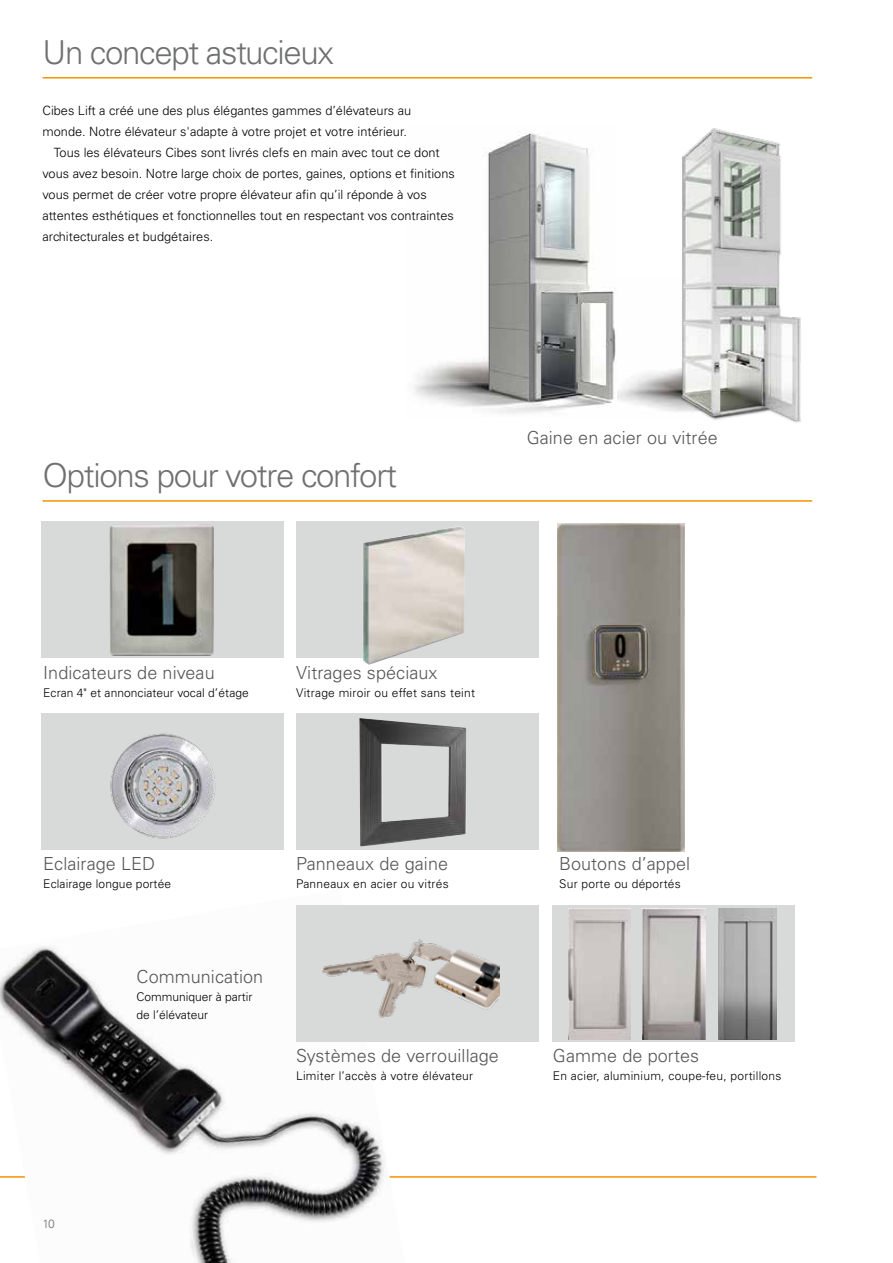
<style>
.page{position:relative;width:893px;height:1263px;background:#fff}
.page>*{position:absolute;margin:0;border:0;box-sizing:border-box;transform-origin:0 0}
.t1{font:300 33px "Univers LT Std";letter-spacing:-.04em;color:#6f7070}
.t2{font:300 18px "Univers LT Std";letter-spacing:.005em;color:#555756}
.t3{font:300 12.75px "Univers LT Std";color:#000}
.t4{font:300 12px "Univers LT Std";letter-spacing:.02em;color:#000}
.t5{font:300 12px/18px "Univers LT Std";color:#000}
.t6{font:300 12px "Univers LT Std";color:#6f7070}
</style>
<div class="page">
<hr style="left:0;top:1176px;width:816px;height:2px;background:#f59300">
<div style="left:552px;top:906px;width:243px;height:136px;background:#d8dada"></div>
<img style="left:569px;top:909px;width:62px;height:131px">
<img style="left:643px;top:908px;width:62px;height:131px">
<img style="left:719px;top:908px;width:58px;height:131px">
<img style="left:558px;top:523px;width:127px;height:328px">
<img style="left:0;top:905px;width:405px;height:358px">
<div style="left:296px;top:522px;width:243px;height:136px;background:#d8dada"></div>
<div style="left:296px;top:714px;width:243px;height:136px;background:#d8dada"></div>
<div style="left:296px;top:906px;width:243px;height:136px;background:#d8dada"></div>
<div style="left:41px;top:714px;width:243px;height:136px;background:#d8dada"></div>
<div style="left:41px;top:522px;width:243px;height:136px;background:#d8dada"></div>
<img style="left:110px;top:733px;width:105px;height:106px">
<img style="left:109px;top:524px;width:105px;height:132px">
<img style="left:363px;top:526px;width:102px;height:139px">
<img style="left:359px;top:718px;width:107px;height:128px">
<img style="left:323px;top:940px;width:177px;height:77px">
<img style="left:639px;top:128px;width:162px;height:295px">
<img style="left:414px;top:133px;width:203px;height:281px">
<svg style="left:382px;top:744px;width:67px;height:78px"></svg>
<hr style="left:43px;top:77px;width:769px;height:2px;background:#f59300">
<hr style="left:43px;top:500px;width:769px;height:2px;background:#f59300">
<h1 class="t1" style="left:43px;top:33px;width:293px">Un concept astucieux</h1>
<p class="t3" style="left:43px;top:103px;width:370px">Cibes Lift a créé une des plus élégantes gammes d’élévateurs au</p>
<p class="t3" style="left:43px;top:124px;width:366px">monde. Notre élévateur s'adapte à votre projet et votre intérieur.</p>
<p class="t3" style="left:54px;top:145px;width:387px">Tous les élévateurs Cibes sont livrés clefs en main avec tout ce dont</p>
<p class="t3" style="left:43px;top:166px;width:414px">vous avez besoin. Notre large choix de portes, gaines, options et finitions</p>
<p class="t3" style="left:43px;top:187px;width:386px">vous permet de créer votre propre élévateur afin qu’il réponde à vos</p>
<p class="t3" style="left:43px;top:208px;width:413px">attentes esthétiques et fonctionnelles tout en respectant vos contraintes</p>
<p class="t3" style="left:43px;top:229px;width:172px">architecturales et budgétaires.</p>
<h1 class="t1" style="left:43px;top:456px;width:356px">Options pour votre confort</h1>
<h2 class="t2" style="left:527px;top:427px;width:193px">Gaine en acier ou vitrée</h2>
<h2 class="t2" style="left:43px;top:661px;width:173px">Indicateurs de niveau</h2>
<p class="t4" style="left:43px;top:685px;width:207px">Ecran 4" et annonciateur vocal d’étage</p>
<h2 class="t2" style="left:296px;top:661px;width:143px">Vitrages spéciaux</h2>
<p class="t4" style="left:296px;top:685px;width:180px">Vitrage miroir ou effet sans teint</p>
<h2 class="t2" style="left:43px;top:853px;width:114px">Eclairage LED</h2>
<p class="t4" style="left:43px;top:876px;width:130px">Eclairage longue portée</p>
<h2 class="t2" style="left:137px;top:965px;width:128px">Communication</h2>
<p class="t5" style="left:137px;top:987px;width:118px">Communiquer à partir de l’élévateur</p>
<h2 class="t2" style="left:296px;top:853px;width:153px">Panneaux de gaine</h2>
<p class="t4" style="left:296px;top:876px;width:154px">Panneaux en acier ou vitrés</p>
<h2 class="t2" style="left:296px;top:1045px;width:204px">Systèmes de verrouillage</h2>
<p class="t4" style="left:296px;top:1068px;width:178px">Limiter l’accès à votre élévateur</p>
<p class="t6" style="left:43px;top:1216px;width:14px">10</p>
<h2 class="t2" style="left:559px;top:853px;width:132px">Boutons d’appel</h2>
<p class="t4" style="left:559px;top:876px;width:123px">Sur porte ou déportés</p>
<h2 class="t2" style="left:553px;top:1045px;width:148px">Gamme de portes</h2>
<p class="t4" style="left:553px;top:1068px;width:230px">En acier, aluminium, coupe-feu, portillons</p>
</div>
